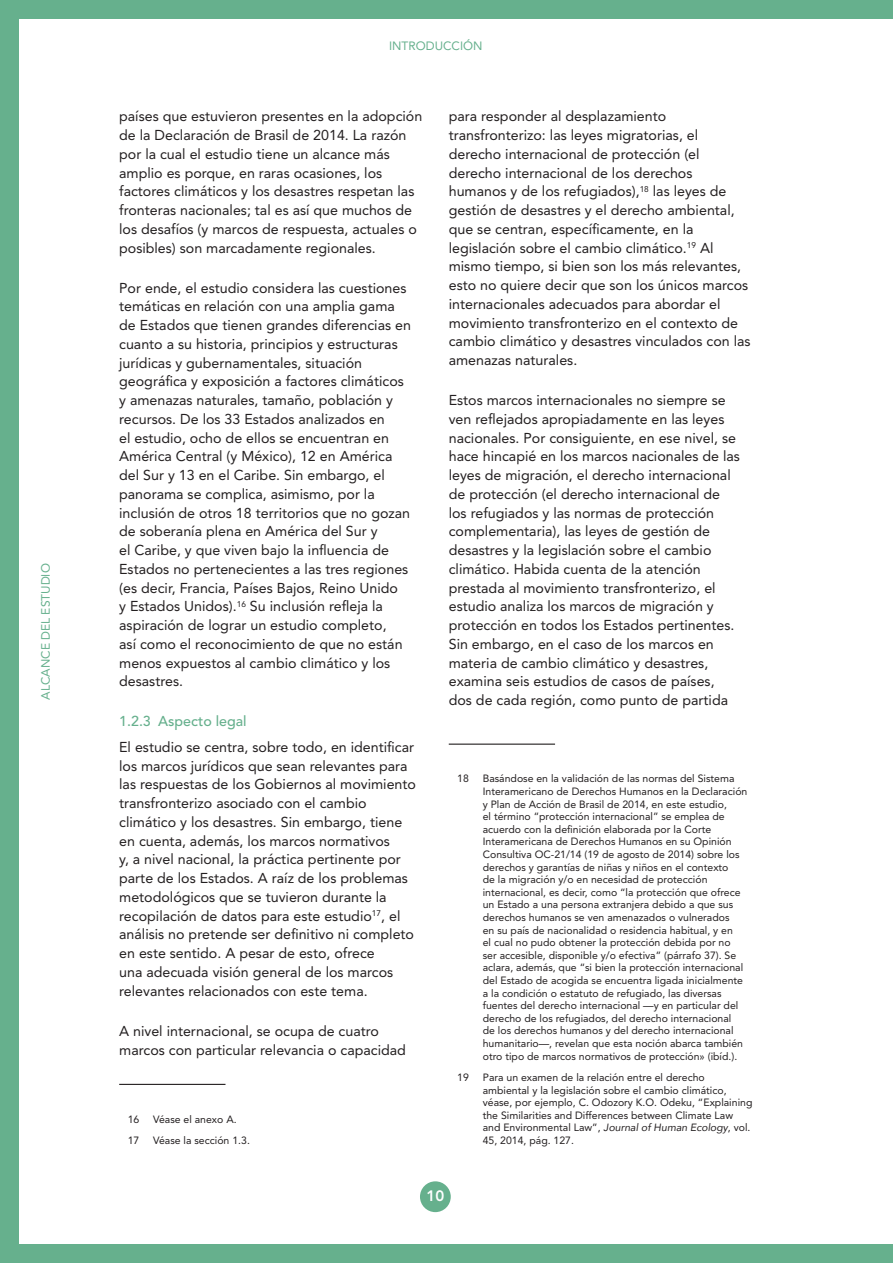
<style>
.page{position:relative;width:893px;height:1263px;background:#fff}
.page>*{position:absolute;margin:0;border:0;box-sizing:border-box;transform-origin:0 0}
.t1{font:800 15px "Avenir LT Std";color:#fff}
.t2{font:14.25px/18.8px "Avenir LT Std";color:#231f20}
.t3{font:500 14.25px "Avenir LT Std";color:#66b08d}
.t4{font:12px "Avenir LT Std";color:#66b08d}
.t5{font:10.5px/12.6px "Avenir LT Std";color:#231f20}
.s1{font-family:"Avenir";font-style:italic}
</style>
<div class="page">
<div style="left:0;top:0;width:19px;height:1263px;background:#66b08d"></div>
<div style="left:0;top:0;width:893px;height:19px;background:#66b08d"></div>
<div style="left:0;top:1244px;width:893px;height:19px;background:#66b08d"></div>
<div style="left:420px;top:1181px;width:31px;height:31px;background:#66b08d;border-radius:50%"></div>
<hr style="left:119px;top:1084px;width:106px;height:1px;background:#231f20">
<hr style="left:449px;top:743px;width:106px;height:2px;background:#231f20">
<p class="t4" style="left:39px;top:699px;width:138px;rotate:-90deg">ALCANCE DEL ESTUDIO</p>
<p class="t4" style="left:389px;top:39px;width:95px">INTRODUCCIÓN</p>
<p class="t2" style="left:119px;top:107px;width:305px">países que estuvieron presentes en la adopción de la Declaración de Brasil de 2014. La razón por la cual el estudio tiene un alcance más amplio es porque, en raras ocasiones, los factores climáticos y los desastres respetan las fronteras nacionales; tal es así que muchos de los desafíos (y marcos de respuesta, actuales o posibles) son marcadamente regionales.</p>
<p class="t2" style="left:119px;top:278px;width:293px">Por ende, el estudio considera las cuestiones temáticas en relación con una amplia gama de Estados que tienen grandes diferencias en cuanto a su historia, principios y estructuras jurídicas y gubernamentales, situación geográfica y exposición a factores climáticos y amenazas naturales, tamaño, población y recursos. De los 33 Estados analizados en<br>el estudio, ocho de ellos se encuentran en América Central (y México), 12 en América del Sur y 13 en el Caribe. Sin embargo, el panorama se complica, asimismo, por la inclusión de otros 18 territorios que no gozan de soberanía plena en América del Sur y<br>el Caribe, y que viven bajo la influencia de Estados no pertenecientes a las tres regiones (es decir, Francia, Países Bajos, Reino Unido<br>y Estados Unidos).<sup>16</sup> Su inclusión refleja la aspiración de lograr un estudio completo,<br>así como el reconocimiento de que no están menos expuestos al cambio climático y los desastres.</p>
<p class="t3" style="left:119px;top:713px;width:129px">1.2.3 Aspecto legal</p>
<p class="t2" style="left:119px;top:738px;width:298px">El estudio se centra, sobre todo, en identificar los marcos jurídicos que sean relevantes para las respuestas de los Gobiernos al movimiento transfronterizo asociado con el cambio climático y los desastres. Sin embargo, tiene en cuenta, además, los marcos normativos<br>y, a nivel nacional, la práctica pertinente por parte de los Estados. A raíz de los problemas metodológicos que se tuvieron durante la recopilación de datos para este estudio<sup>17</sup>, el análisis no pretende ser definitivo ni completo en este sentido. A pesar de esto, ofrece<br>una adecuada visión general de los marcos relevantes relacionados con este tema.</p>
<p class="t2" style="left:119px;top:1021px;width:288px">A nivel internacional, se ocupa de cuatro marcos con particular relevancia o capacidad</p>
<p class="t5" style="left:128px;top:1113px;width:13px">16</p>
<p class="t5" style="left:153px;top:1113px;width:85px">Véase el anexo A.</p>
<p class="t5" style="left:128px;top:1134px;width:13px">17</p>
<p class="t5" style="left:153px;top:1134px;width:98px">Véase la sección 1.3.</p>
<p class="t2" style="left:449px;top:107px;width:303px">para responder al desplazamiento transfronterizo: las leyes migratorias, el derecho internacional de protección (el derecho internacional de los derechos humanos y de los refugiados),<sup>18</sup> las leyes de gestión de desastres y el derecho ambiental, que se centran, específicamente, en la legislación sobre el cambio climático.<sup>19</sup> Al mismo tiempo, si bien son los más relevantes, esto no quiere decir que son los únicos marcos internacionales adecuados para abordar el movimiento transfronterizo en el contexto de cambio climático y desastres vinculados con las amenazas naturales.</p>
<p class="t2" style="left:449px;top:391px;width:293px">Estos marcos internacionales no siempre se ven reflejados apropiadamente en las leyes nacionales. Por consiguiente, en ese nivel, se hace hincapié en los marcos nacionales de las leyes de migración, el derecho internacional de protección (el derecho internacional de los refugiados y las normas de protección complementaria), las leyes de gestión de desastres y la legislación sobre el cambio climático. Habida cuenta de la atención prestada al movimiento transfronterizo, el estudio analiza los marcos de migración y protección en todos los Estados pertinentes.<br>Sin embargo, en el caso de los marcos en materia de cambio climático y desastres, examina seis estudios de casos de países, dos de cada región, como punto de partida</p>
<p class="t5" style="left:457px;top:772px;width:13px">18</p>
<p class="t5" style="left:483px;top:772px;width:266px">Basándose en la validación de las normas del Sistema Interamericano de Derechos Humanos en la Declaración y Plan de Acción de Brasil de 2014, en este estudio,<br>el término “protección internacional” se emplea de acuerdo con la definición elaborada por la Corte Interamericana de Derechos Humanos en su Opinión Consultiva OC-21/14 (19 de agosto de 2014) sobre los derechos y garantías de niñas y niños en el contexto<br>de la migración y/o en necesidad de protección internacional, es decir, como “la protección que ofrece un Estado a una persona extranjera debido a que sus derechos humanos se ven amenazados o vulnerados<br>en su país de nacionalidad o residencia habitual, y en<br>el cual no pudo obtener la protección debida por no<br>ser accesible, disponible y/o efectiva” (párrafo 37). Se aclara, además, que “si bien la protección internacional del Estado de acogida se encuentra ligada inicialmente a la condición o estatuto de refugiado, las diversas fuentes del derecho internacional —y en particular del derecho de los refugiados, del derecho internacional<br>de los derechos humanos y del derecho internacional humanitario—, revelan que esta noción abarca también otro tipo de marcos normativos de protección» (ibíd.).</p>
<p class="t5" style="left:457px;top:1071px;width:13px">19</p>
<p class="t5" style="left:483px;top:1071px;width:271px">Para un examen de la relación entre el derecho ambiental y la legislación sobre el cambio climático, véase, por ejemplo, C. Odozory K.O. Odeku, “Explaining the Similarities and Differences between Climate Law and Environmental Law”, <span class="s1">Journal of Human Ecology</span>, vol.<br>45, 2014, pág. 127.</p>
<p class="t1" style="left:426px;top:1187px;width:19px">10</p>
</div>
